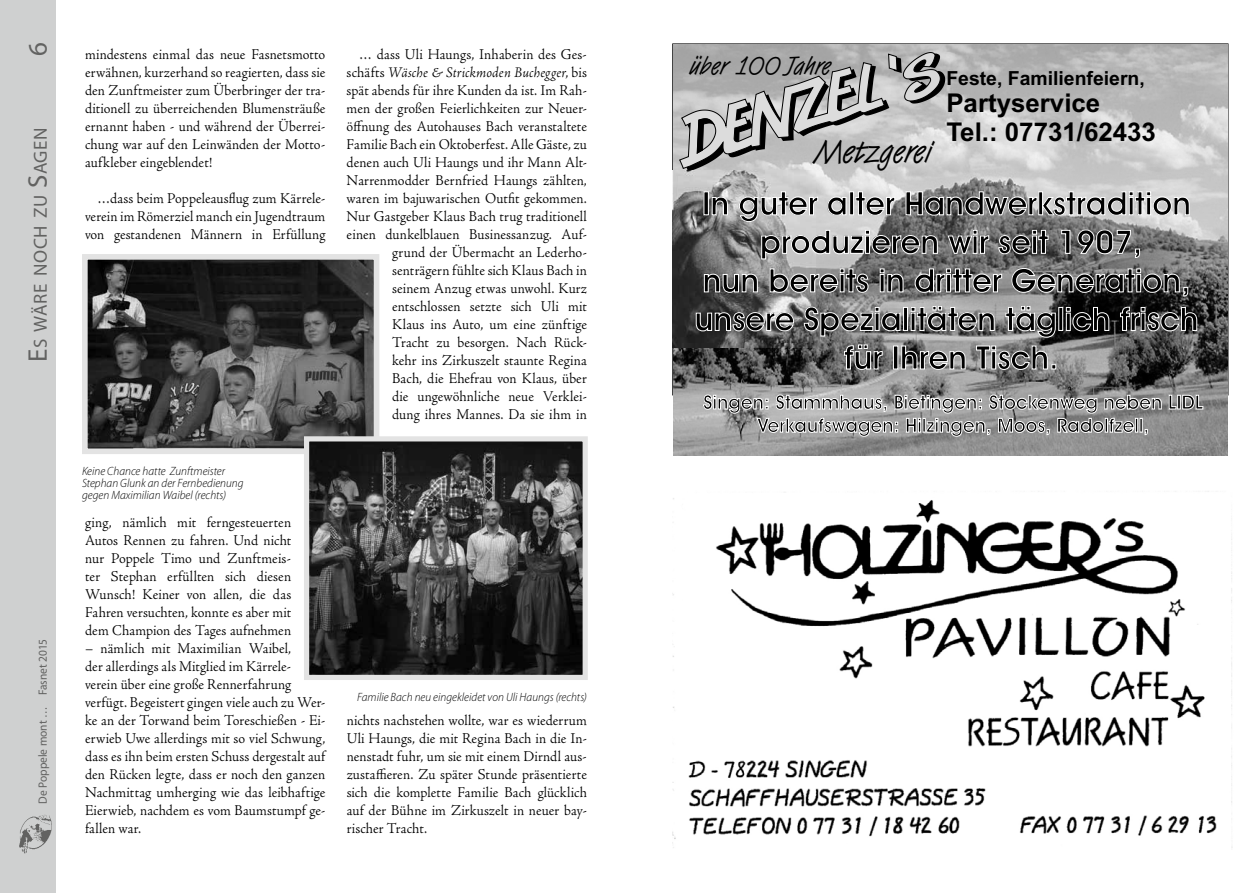
<style>
.page{position:relative;width:1259px;height:893px;background:#fff}
.page>*{position:absolute;margin:0;border:0;box-sizing:border-box;transform-origin:0 0}
.t1{font:33.3px "Van Dijk DEE";letter-spacing:.01em;color:#000;scale:.94 1}
.t2{font:700 32.4px/38.5px "Avant Garde Bk BT";color:#000;text-align:center}
.t3{font:27px "Myriad Pro";color:#626261}
.t4{font:700 25.8px/29px "Arial";color:#000}
.t5{font:25.65px "Van Dijk DEE";letter-spacing:.01em;color:#000;scale:.94 1}
.t6{font:700 19.35px/23.1px "Avant Garde Bk BT";color:#000;text-align:center}
.t7{font:700 19.35px "Arial";color:#000}
.t8{font:18.9px "Myriad Pro";letter-spacing:.025em;color:#626261}
.t9{font:300 15px/18px "Adobe Jenson Pro";letter-spacing:.01em;color:#000;text-align:justify;scale:.95 1}
.t10{font:italic 300 12px/12px "Myriad Pro";letter-spacing:.005em;color:#000;scale:.95 1}
.t11{font:12px "Myriad Pro";color:#626261;scale:.95 1}
.s1{font-size:27px}
.s2{font-style:italic}
</style>
<div class="page">
<div style="left:0;top:0;width:55px;height:893px;background:#cfd0d0"></div>
<img style="left:19px;top:815px;width:33px;height:38px">
<img style="left:673px;top:45px;width:554px;height:411px">
<img style="left:673px;top:170px;width:142px;height:178px">
<svg style="left:678px;top:52px;width:512px;height:170px;background:#b9b9b9"></svg>
<svg style="left:761px;top:230px;width:177px;height:30px;background:#acacac"></svg>
<svg style="left:947px;top:230px;width:42px;height:24px"></svg>
<svg style="left:998px;top:230px;width:51px;height:25px"></svg>
<svg style="left:1060px;top:230px;width:10px;height:24px"></svg>
<svg style="left:1077px;top:229px;width:63px;height:29px;background:#8c8c8c"></svg>
<svg style="left:703px;top:273px;width:55px;height:20px"></svg>
<svg style="left:769px;top:268px;width:100px;height:25px;background:#9e9e9e"></svg>
<svg style="left:879px;top:268px;width:25px;height:25px"></svg>
<svg style="left:914px;top:268px;width:88px;height:25px;background:#989898"></svg>
<svg style="left:1011px;top:268px;width:177px;height:29px;background:#777"></svg>
<svg style="left:695px;top:312px;width:99px;height:20px;background:#7f7f7f"></svg>
<svg style="left:803px;top:306px;width:98px;height:31px;background:#929292"></svg>
<div style="left:903px;top:307px;width:5px;height:24px;border:1px solid #fff"></div>
<svg style="left:910px;top:306px;width:85px;height:26px;background:#a3a3a3"></svg>
<svg style="left:1005px;top:306px;width:51px;height:32px;background:#989898"></svg>
<div style="left:1058px;top:307px;width:5px;height:24px;border:1px solid #fff"></div>
<svg style="left:1066px;top:307px;width:43px;height:25px"></svg>
<svg style="left:1119px;top:306px;width:78px;height:26px;background:#5b5b5b"></svg>
<svg style="left:843px;top:344px;width:40px;height:26px"></svg>
<div style="left:893px;top:346px;width:5px;height:23px;border:1px solid #fff"></div>
<svg style="left:901px;top:345px;width:65px;height:25px;background:#9e9e9e"></svg>
<svg style="left:975px;top:345px;width:81px;height:25px;background:#9f9f9f"></svg>
<svg style="left:1168px;top:394px;width:35px;height:16px"></svg>
<svg style="left:702px;top:394px;width:460px;height:43px;background:#b2b2b2"></svg>
<img style="left:672px;top:491px;width:561px;height:357px">
<img style="left:89px;top:261px;width:283px;height:186px">
<div style="left:82px;top:254px;width:297px;height:200px;border:6px solid #e3e3e3"></div>
<img style="left:310px;top:442px;width:272px;height:232px">
<div style="left:304px;top:436px;width:284px;height:244px;border:5px solid #e3e3e3"></div>
<h3 class="t3" style="left:21px;top:56px;width:15px;rotate:-90deg">6</h3>
<p class="t8" style="left:29px;top:362px;width:236px;rotate:-90deg"><span class="s1">E</span>s wäre noch zu <span class="s1">S</span>agen</p>
<p class="t11" style="left:35px;top:804px;width:175px;rotate:-90deg">De Poppele mont … Fasnet 2015</p>
<p class="t9" style="left:85px;top:45px;width:254px">mindestens einmal das neue Fasnetsmotto erwähnen, kurzerhand so reagierten, dass sie den Zunftmeister zum Überbringer der tra&shy;ditionell zu überreichenden Blumensträuße ernannt haben - und während der Überrei&shy;chung war auf den Leinwänden der Motto&shy;aufkleber eingeblendet!</p>
<p class="t9" style="left:85px;top:189px;width:254px;text-indent:13px">…dass beim Poppeleausflug zum Kärrele&shy;verein im Römerziel manch ein Jugendtraum von gestandenen Männern in Erfüllung</p>
<p class="t10" style="left:82px;top:465px;width:172px">Keine Chance hatte Zunftmeister<br>Stephan Glunk an der Fernbedienung gegen Maximilian Waibel (rechts)</p>
<p class="t9" style="left:85px;top:513px;width:218px">ging, nämlich mit ferngesteuerten Autos Rennen zu fahren. Und nicht nur Poppele Timo und Zunftmeis&shy;ter Stephan erfüllten sich diesen Wunsch! Keiner von allen, die das Fahren versuchten, konnte es aber mit dem Champion des Tages aufnehmen</p>
<p class="t9" style="left:85px;top:639px;width:254px;text-align:left">– nämlich mit Maximilian Waibel,<br>der allerdings als Mitglied im Kärrele&shy;verein über eine große Rennerfahrung verfügt. Begeistert gingen viele auch zu Wer&shy;ke an der Torwand beim Toreschießen - Ei&shy;erwieb Uwe allerdings mit so viel Schwung, dass es ihn beim ersten Schuss dergestalt auf den Rücken legte, dass er noch den ganzen Nachmittag umherging wie das leibhaftige Eierwieb, nachdem es vom Baumstumpf ge&shy;fallen war.</p>
<p class="t9" style="left:347px;top:45px;width:254px;text-align:right">… dass Uli Haungs, Inhaberin des Ges&shy;schäfts <span class="s2">Wäsche &amp; Strickmoden Buchegger</span>, bis spät abends für ihre Kunden da ist. Im Rah&shy;men der großen Feierlichkeiten zur Neuer&shy;öffnung des Autohauses Bach veranstaltete Familie Bach ein Oktoberfest. Alle Gäste, zu denen auch Uli Haungs und ihr Mann Alt-Narrenmodder Bernfried Haungs zählten, waren im bajuwarischen Outfit gekommen.<br>Nur Gastgeber Klaus Bach trug traditionell einen dunkelblauen Businessanzug. Auf&shy;grund der Übermacht an Lederho&shy;senträgern fühlte sich Klaus Bach in<br>seinem Anzug etwas unwohl. Kurz entschlossen setzte sich Uli mit<br>Klaus ins Auto, um eine zünftige<br>Tracht zu besorgen. Nach Rück-<br>kehr ins Zirkuszelt staunte Regina<br>Bach, die Ehefrau von Klaus, über<br>die ungewöhnliche neue Verklei-<br>dung ihres Mannes. Da sie ihm in</p>
<p class="t10" style="left:357px;top:691px;width:243px">Familie Bach neu eingekleidet von Uli Haungs (rechts)</p>
<p class="t9" style="left:347px;top:711px;width:254px">nichts nachstehen wollte, war es wiederrum Uli Haungs, die mit Regina Bach in die In&shy;nenstadt fuhr, um sie mit einem Dirndl aus&shy;zustaffieren. Zu später Stunde präsentierte sich die komplette Familie Bach glücklich auf der Bühne im Zirkuszelt in neuer bay&shy;rischer Tracht.</p>
<h3 class="t5" style="left:690px;top:49px;width:151px">über 100 Jahre</h3>
<h1 class="t1" style="left:814px;top:130px;width:126px">Metzgerei</h1>
<p class="t7" style="left:946px;top:65px;width:200px">Feste, Familienfeiern,</p>
<h3 class="t4" style="left:946px;top:91px;width:211px">Partyservice<br>Tel.: 07731/62433</h3>
<h2 class="t2" style="left:694px;top:187px;width:505px">In guter alter Handwerkstradition produzieren wir seit 1907,<br>nun bereits in dritter Generation, unsere Spezialitäten täglich frisch für Ihren Tisch.</h2>
<p class="t6" style="left:703px;top:393px;width:501px">Singen: Stammhaus, Bietingen: Stockenweg neben LIDL<br>Verkaufswagen: Hilzingen, Moos, Radolfzell,</p>
</div>
